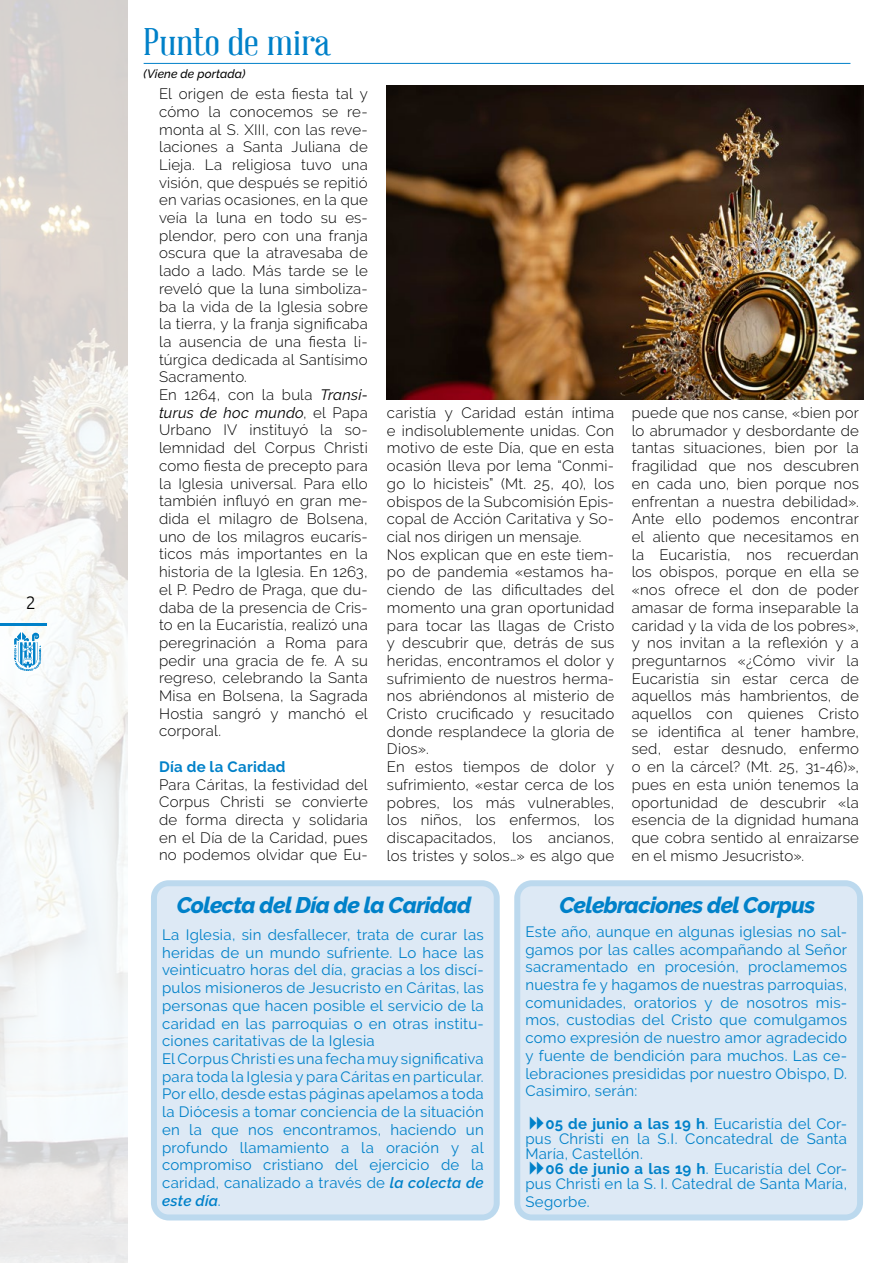
<style>
.page{position:relative;width:893px;height:1263px;background:#fff}
.page>*{position:absolute;margin:0;border:0;box-sizing:border-box;transform-origin:0 0}
.t1{font:37.5px "Abraham Lincoln";color:#0081c9;scale:1.2 1}
.t2{font:italic 800 22.5px "Raleway";letter-spacing:-.03em;color:#0081c9}
.t3{font:300 18px "Ubuntu";color:#000}
.t4{font:300 15px/17.7px "Raleway";letter-spacing:.015em;color:#000}
.t5{font:15px/17.7px "Raleway";letter-spacing:.015em;color:#0081c9;text-align:justify}
.t6{font:700 15px "Raleway";letter-spacing:.02em;color:#0081c9}
.t7{font:italic 500 12px "Raleway";letter-spacing:.005em;color:#000}
.s1{font-weight:400;font-style:italic}
.s2{font-weight:700}
.s3{font-weight:600;font-style:italic}
</style>
<div class="page">
<img style="left:0;top:0;width:128px;height:1263px">
<div style="left:151px;top:880px;width:349px;height:340px;background:#dde9f5;border-radius:18px"></div>
<div style="left:151px;top:880px;width:349px;height:340px;border:6px solid #0081c9;border-radius:14px"></div>
<div style="left:514px;top:880px;width:349px;height:340px;background:#dde9f5;border-radius:18px"></div>
<hr style="left:144px;top:63px;width:706px;height:1px;background:#0081c9">
<hr style="left:0;top:624px;width:47px;height:2px;background:#0081c9">
<svg style="left:14px;top:632px;width:27px;height:39px"></svg>
<img style="left:387px;top:85px;width:476px;height:315px">
<div style="left:514px;top:880px;width:349px;height:340px;border:6px solid #0081c9;border-radius:14px"></div>
<p class="t3" style="left:26px;top:591px;width:12px">2</p>
<h1 class="t1" style="left:144px;top:22px;width:157px">Punto de mira</h1>
<p class="t7" style="left:144px;top:66px;width:103px">(Viene de portada)</p>
<p class="t4" style="left:159px;top:85px;width:210px">El origen de esta fiesta tal y cómo la conocemos se re&shy;monta al S. XIII, con las reve&shy;laciones a Santa Juliana de<br>Lieja. La religiosa tuvo una visión, que después se repitió en varias ocasiones, en la que veía la luna en todo su es&shy;plendor, pero con una franja oscura que la atravesaba de lado a lado. Más tarde se le reveló que la luna simboliza&shy;ba la vida de la Iglesia sobre la tierra, y la franja significaba la ausencia de una fiesta li&shy;túrgica dedicada al Santísimo<br>Sacramento.<br>En 1264, con la bula <span class="s1">Transi&shy;turus de hoc mundo</span>, el Papa<br>Urbano IV instituyó la so&shy;lemnidad del Corpus Christi como fiesta de precepto para la Iglesia universal. Para ello también influyó en gran me&shy;dida el milagro de Bolsena, uno de los milagros eucarís&shy;ticos más importantes en la historia de la Iglesia. En 1263, el P. Pedro de Praga, que du&shy;daba de la presencia de Cris&shy;to en la Eucaristía, realizó una peregrinación a Roma para pedir una gracia de fe. A su regreso, celebrando la Santa<br>Misa en Bolsena, la Sagrada<br>Hostia sangró y manchó el corporal.</p>
<p class="t6" style="left:159px;top:758px;width:128px">Día de la Caridad</p>
<p class="t4" style="left:159px;top:775px;width:210px;text-align:justify">Para Cáritas, la festividad del Corpus Christi se convierte de forma directa y solidaria en el Día de la Caridad, pues no podemos olvidar que Eu-</p>
<p class="t4" style="left:387px;top:404px;width:229px">caristía y Caridad están íntima e indisolublemente unidas. Con motivo de este Día, que en esta ocasión lleva por lema “Conmi&shy;go lo hicisteis” (Mt. 25, 40), los obispos de la Subcomisión Epis&shy;copal de Acción Caritativa y So&shy;cial nos dirigen un mensaje.<br>Nos explican que en este tiem&shy;po de pandemia «estamos ha&shy;ciendo de las dificultades del momento una gran oportunidad para tocar las llagas de Cristo y descubrir que, detrás de sus heridas, encontramos el dolor y sufrimiento de nuestros herma&shy;nos abriéndonos al misterio de<br>Cristo crucificado y resucitado donde resplandece la gloria de<br>Dios».<br>En estos tiempos de dolor y sufrimiento, «estar cerca de los pobres, los más vulnerables, los niños, los enfermos, los discapacitados, los ancianos, los tristes y solos…» es algo que</p>
<p class="t4" style="left:632px;top:404px;width:229px;text-align:justify">puede que nos canse, «bien por lo abrumador y desbordante de tantas situaciones, bien por la fragilidad que nos descubren en cada uno, bien porque nos enfrentan a nuestra debilidad».<br>Ante ello podemos encontrar el aliento que necesitamos en la Eucaristía, nos recuerdan los obispos, porque en ella se «nos ofrece el don de poder amasar de forma inseparable la caridad y la vida de los pobres», y nos invitan a la reflexión y a preguntarnos «¿Cómo vivir la Eucaristía sin estar cerca de aquellos más hambrientos, de aquellos con quienes Cristo se identifica al tener hambre, sed, estar desnudo, enfermo o en la cárcel? (Mt. 25, 31-46)», pues en esta unión tenemos la oportunidad de descubrir «la esencia de la dignidad humana que cobra sentido al enraizarse en el mismo Jesucristo».</p>
<h2 class="t2" style="left:559px;top:892px;width:257px">Celebraciones del Corpus</h2>
<p class="t5" style="left:525px;top:923px;width:323px">Este año, aunque en algunas iglesias no sal&shy;gamos por las calles acompañando al Señor sacramentado en procesión, proclamemos nuestra fe y hagamos de nuestras parroquias, comunidades, oratorios y de nosotros mis&shy;mos, custodias del Cristo que comulgamos como expresión de nuestro amor agradecido y fuente de bendición para muchos. Las ce&shy;lebraciones presididas por nuestro Obispo, D.<br>Casimiro, serán:</p>
<p class="t5" style="left:525px;top:1116px;width:323px;line-height:15px;text-indent:20px"><span class="s2">05 de junio a las 19 h</span>. Eucaristía del Cor&shy;pus Christi en la S.I. Concatedral de Santa María, Castellón.</p>
<p class="t5" style="left:525px;top:1161px;width:323px;line-height:15px;text-align:right"><span class="s2">06 de junio a las 19 h</span>. Eucaristía del Cor&shy;pus Christi en la S. I. Catedral de Santa María,</p>
<p class="t5" style="left:525px;top:1192px;width:66px">Segorbe.</p>
<h2 class="t2" style="left:177px;top:892px;width:296px">Colecta del Día de la Caridad</h2>
<p class="t5" style="left:162px;top:926px;width:323px;text-align:left">La Iglesia, sin desfallecer, trata de curar las heridas de un mundo sufriente. Lo hace las veinticuatro horas del día, gracias a los discí&shy;pulos misioneros de Jesucristo en Cáritas, las personas que hacen posible el servicio de la caridad en las parroquias o en otras institu&shy;ciones caritativas de la Iglesia<br>El Corpus Christi es una fecha muy significativa para toda la Iglesia y para Cáritas en particular.<br>Por ello, desde estas páginas apelamos a toda la Diócesis a tomar conciencia de la situación en la que nos encontramos, haciendo un profundo llamamiento a la oración y al compromiso cristiano del ejercicio de la caridad, canalizado a través de <span class="s3">la colecta de este día</span>.</p>
</div>
